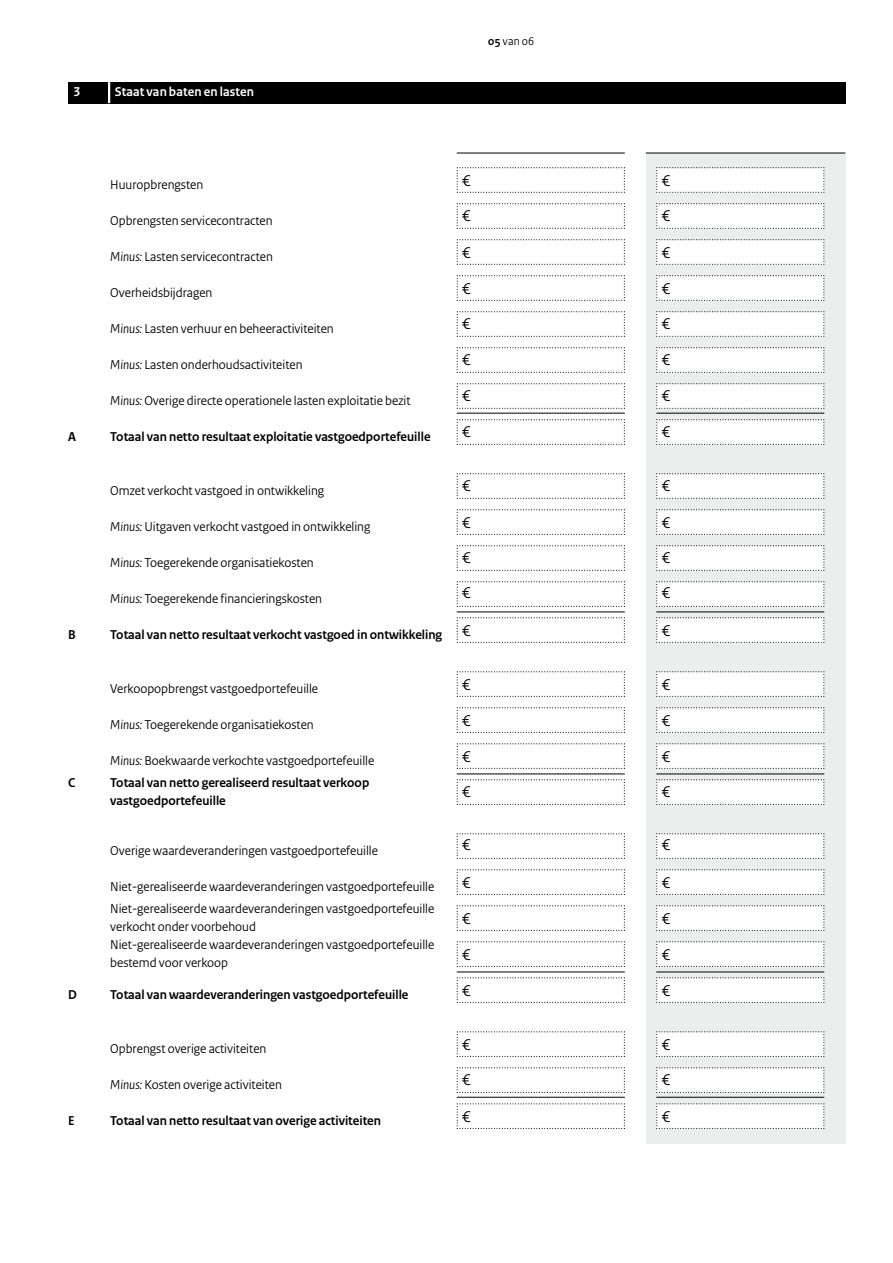
<style>
.page{position:relative;width:893px;height:1263px;background:#fff}
.page>*{position:absolute;margin:0;border:0;box-sizing:border-box;transform-origin:0 0}
.Veld{font:16.5px "Rijksoverheid Sans Heading";color:#000}
.Vraag{font:13.5px/18px "Rijksoverheid Sans Heading";color:#000}
.Vraag_Nummer{font:700 13.5px/18px "Rijksoverheid Sans Heading";color:#000}
.KOP_D_Nummer{font:700 13.5px "Rijksoverheid Sans Heading";letter-spacing:.01em;color:#fff}
.t1{font:12px "Rijksoverheid Sans Heading";color:#000}
.s1{font-weight:700}
.s2{font-style:italic}
</style>
<div class="page">
<div style="left:646px;top:153px;width:199px;height:990px;background:#eceded"></div>
<svg style="left:456px;top:167px;width:169px;height:26px"></svg>
<svg style="left:456px;top:203px;width:169px;height:26px"></svg>
<svg style="left:456px;top:239px;width:169px;height:26px"></svg>
<svg style="left:456px;top:275px;width:169px;height:26px"></svg>
<svg style="left:456px;top:311px;width:169px;height:26px"></svg>
<svg style="left:456px;top:347px;width:169px;height:26px"></svg>
<svg style="left:456px;top:383px;width:169px;height:26px"></svg>
<svg style="left:456px;top:419px;width:169px;height:26px"></svg>
<svg style="left:456px;top:473px;width:169px;height:26px"></svg>
<svg style="left:456px;top:509px;width:169px;height:26px"></svg>
<svg style="left:456px;top:545px;width:169px;height:26px"></svg>
<svg style="left:456px;top:581px;width:169px;height:26px"></svg>
<svg style="left:456px;top:617px;width:169px;height:26px"></svg>
<svg style="left:456px;top:671px;width:169px;height:26px"></svg>
<svg style="left:456px;top:707px;width:169px;height:26px"></svg>
<svg style="left:456px;top:743px;width:169px;height:26px"></svg>
<svg style="left:456px;top:779px;width:169px;height:26px"></svg>
<svg style="left:456px;top:833px;width:169px;height:26px"></svg>
<svg style="left:456px;top:869px;width:169px;height:26px"></svg>
<svg style="left:456px;top:905px;width:169px;height:26px"></svg>
<svg style="left:456px;top:941px;width:169px;height:26px"></svg>
<svg style="left:456px;top:977px;width:169px;height:26px"></svg>
<svg style="left:656px;top:167px;width:169px;height:26px"></svg>
<svg style="left:656px;top:203px;width:169px;height:26px"></svg>
<svg style="left:656px;top:239px;width:169px;height:26px"></svg>
<svg style="left:656px;top:275px;width:169px;height:26px"></svg>
<svg style="left:656px;top:311px;width:169px;height:26px"></svg>
<svg style="left:656px;top:347px;width:169px;height:26px"></svg>
<svg style="left:656px;top:383px;width:169px;height:26px"></svg>
<svg style="left:656px;top:419px;width:169px;height:26px"></svg>
<svg style="left:656px;top:473px;width:169px;height:26px"></svg>
<svg style="left:656px;top:509px;width:169px;height:26px"></svg>
<svg style="left:656px;top:545px;width:169px;height:26px"></svg>
<svg style="left:656px;top:581px;width:169px;height:26px"></svg>
<svg style="left:656px;top:617px;width:169px;height:26px"></svg>
<svg style="left:656px;top:671px;width:169px;height:26px"></svg>
<svg style="left:656px;top:707px;width:169px;height:26px"></svg>
<svg style="left:656px;top:743px;width:169px;height:26px"></svg>
<svg style="left:656px;top:779px;width:169px;height:26px"></svg>
<svg style="left:656px;top:833px;width:169px;height:26px"></svg>
<svg style="left:656px;top:869px;width:169px;height:26px"></svg>
<svg style="left:656px;top:905px;width:169px;height:26px"></svg>
<svg style="left:656px;top:941px;width:169px;height:26px"></svg>
<svg style="left:656px;top:977px;width:169px;height:26px"></svg>
<svg style="left:456px;top:1031px;width:169px;height:26px"></svg>
<svg style="left:456px;top:1067px;width:169px;height:26px"></svg>
<svg style="left:456px;top:1103px;width:169px;height:26px"></svg>
<svg style="left:656px;top:1031px;width:169px;height:26px"></svg>
<svg style="left:656px;top:1067px;width:169px;height:26px"></svg>
<svg style="left:656px;top:1103px;width:169px;height:26px"></svg>
<div style="left:68px;top:82px;width:777px;height:21px;background:#000"></div>
<hr style="left:108px;top:82px;width:2px;height:21px;background:#fff">
<hr style="left:457px;top:612px;width:168px;height:1px;background:#000">
<hr style="left:457px;top:972px;width:168px;height:1px;background:#000">
<hr style="left:656px;top:612px;width:168px;height:1px;background:#000">
<hr style="left:656px;top:972px;width:168px;height:1px;background:#000">
<hr style="left:457px;top:413px;width:168px;height:1px;background:#000">
<hr style="left:656px;top:413px;width:168px;height:1px;background:#000">
<hr style="left:457px;top:774px;width:168px;height:1px;background:#000">
<hr style="left:656px;top:774px;width:168px;height:1px;background:#000">
<hr style="left:457px;top:153px;width:168px;height:1px;background:#000">
<hr style="left:646px;top:153px;width:199px;height:1px;background:#000">
<hr style="left:457px;top:1097px;width:168px;height:1px;background:#000">
<hr style="left:656px;top:1097px;width:168px;height:1px;background:#000">
<h2 class="KOP_D_Nummer" style="left:74px;top:84px;width:8px">3</h2>
<h2 class="KOP_D_Nummer" style="left:115px;top:84px;width:141px">Staat van baten en lasten</h2>
<p class="t1" style="left:488px;top:34px;width:48px"><span class="s1">05</span> van 06</p>
<p class="Vraag" style="left:110px;top:176px;width:95px">Huuropbrengsten</p>
<p class="Vraag" style="left:110px;top:212px;width:164px">Opbrengsten servicecontracten</p>
<p class="Vraag" style="left:110px;top:248px;width:164px"><span class="s2">Minus:</span> Lasten servicecontracten</p>
<p class="Vraag" style="left:110px;top:284px;width:104px">Overheidsbijdragen</p>
<p class="Vraag" style="left:110px;top:320px;width:225px"><span class="s2">Minus:</span> Lasten verhuur en beheeractiviteiten</p>
<p class="Vraag" style="left:110px;top:356px;width:194px"><span class="s2">Minus:</span> Lasten onderhoudsactiviteiten</p>
<p class="Vraag" style="left:110px;top:392px;width:302px"><span class="s2">Minus:</span> Overige directe operationele lasten exploitatie bezit</p>
<p class="Vraag_Nummer" style="left:68px;top:428px;width:9px">A</p>
<p class="Vraag_Nummer" style="left:110px;top:428px;width:322px">Totaal van netto resultaat exploitatie vastgoedportefeuille</p>
<p class="Vraag" style="left:110px;top:482px;width:215px">Omzet verkocht vastgoed in ontwikkeling</p>
<p class="Vraag" style="left:110px;top:518px;width:262px"><span class="s2">Minus:</span> Uitgaven verkocht vastgoed in ontwikkeling</p>
<p class="Vraag" style="left:110px;top:554px;width:205px"><span class="s2">Minus:</span> Toegerekende organisatiekosten</p>
<p class="Vraag" style="left:110px;top:590px;width:213px"><span class="s2">Minus:</span> Toegerekende financieringskosten</p>
<p class="Vraag_Nummer" style="left:68px;top:626px;width:9px">B</p>
<p class="Vraag_Nummer" style="left:110px;top:626px;width:333px">Totaal van netto resultaat verkocht vastgoed in ontwikkeling</p>
<p class="Vraag" style="left:110px;top:680px;width:209px">Verkoopopbrengst vastgoedportefeuille</p>
<p class="Vraag" style="left:110px;top:716px;width:205px"><span class="s2">Minus:</span> Toegerekende organisatiekosten</p>
<p class="Vraag" style="left:110px;top:752px;width:266px"><span class="s2">Minus:</span> Boekwaarde verkochte vastgoedportefeuille</p>
<p class="Vraag_Nummer" style="left:68px;top:774px;width:9px">C</p>
<p class="Vraag_Nummer" style="left:110px;top:774px;width:261px">Totaal van netto gerealiseerd resultaat verkoop vastgoedportefeuille</p>
<p class="Vraag" style="left:110px;top:842px;width:269px">Overige waardeveranderingen vastgoedportefeuille</p>
<p class="Vraag" style="left:110px;top:878px;width:326px">Niet-gerealiseerde waardeveranderingen vastgoedportefeuille</p>
<p class="Vraag" style="left:110px;top:900px;width:326px">Niet-gerealiseerde waardeveranderingen vastgoedportefeuille verkocht onder voorbehoud</p>
<p class="Vraag" style="left:110px;top:936px;width:326px">Niet-gerealiseerde waardeveranderingen vastgoedportefeuille bestemd voor verkoop</p>
<p class="Vraag_Nummer" style="left:68px;top:986px;width:10px">D</p>
<p class="Vraag_Nummer" style="left:110px;top:986px;width:300px">Totaal van waardeveranderingen vastgoedportefeuille</p>
<p class="Vraag" style="left:110px;top:1040px;width:158px">Opbrengst overige activiteiten</p>
<p class="Vraag" style="left:110px;top:1076px;width:173px"><span class="s2">Minus:</span> Kosten overige activiteiten</p>
<p class="Vraag_Nummer" style="left:68px;top:1112px;width:8px">E</p>
<p class="Vraag_Nummer" style="left:110px;top:1112px;width:272px">Totaal van netto resultaat van overige activiteiten</p>
<p class="Veld" style="left:462px;top:171px;width:10px">€</p>
<p class="Veld" style="left:662px;top:171px;width:10px">€</p>
<p class="Veld" style="left:462px;top:206px;width:10px">€</p>
<p class="Veld" style="left:662px;top:206px;width:10px">€</p>
<p class="Veld" style="left:462px;top:243px;width:10px">€</p>
<p class="Veld" style="left:462px;top:279px;width:10px">€</p>
<p class="Veld" style="left:662px;top:243px;width:10px">€</p>
<p class="Veld" style="left:662px;top:279px;width:10px">€</p>
<p class="Veld" style="left:462px;top:314px;width:10px">€</p>
<p class="Veld" style="left:462px;top:350px;width:10px">€</p>
<p class="Veld" style="left:462px;top:386px;width:10px">€</p>
<p class="Veld" style="left:462px;top:422px;width:10px">€</p>
<p class="Veld" style="left:662px;top:314px;width:10px">€</p>
<p class="Veld" style="left:662px;top:350px;width:10px">€</p>
<p class="Veld" style="left:662px;top:386px;width:10px">€</p>
<p class="Veld" style="left:662px;top:422px;width:10px">€</p>
<p class="Veld" style="left:462px;top:476px;width:10px">€</p>
<p class="Veld" style="left:662px;top:476px;width:10px">€</p>
<p class="Veld" style="left:462px;top:513px;width:10px">€</p>
<p class="Veld" style="left:662px;top:513px;width:10px">€</p>
<p class="Veld" style="left:462px;top:548px;width:10px">€</p>
<p class="Veld" style="left:662px;top:548px;width:10px">€</p>
<p class="Veld" style="left:462px;top:583px;width:10px">€</p>
<p class="Veld" style="left:662px;top:583px;width:10px">€</p>
<p class="Veld" style="left:462px;top:621px;width:10px">€</p>
<p class="Veld" style="left:662px;top:621px;width:10px">€</p>
<p class="Veld" style="left:462px;top:675px;width:10px">€</p>
<p class="Veld" style="left:662px;top:675px;width:10px">€</p>
<p class="Veld" style="left:462px;top:711px;width:10px">€</p>
<p class="Veld" style="left:662px;top:711px;width:10px">€</p>
<p class="Veld" style="left:462px;top:747px;width:10px">€</p>
<p class="Veld" style="left:662px;top:747px;width:10px">€</p>
<p class="Veld" style="left:462px;top:782px;width:10px">€</p>
<p class="Veld" style="left:662px;top:782px;width:10px">€</p>
<p class="Veld" style="left:462px;top:835px;width:10px">€</p>
<p class="Veld" style="left:662px;top:835px;width:10px">€</p>
<p class="Veld" style="left:462px;top:873px;width:10px">€</p>
<p class="Veld" style="left:662px;top:873px;width:10px">€</p>
<p class="Veld" style="left:462px;top:909px;width:10px">€</p>
<p class="Veld" style="left:462px;top:945px;width:10px">€</p>
<p class="Veld" style="left:462px;top:981px;width:10px">€</p>
<p class="Veld" style="left:662px;top:909px;width:10px">€</p>
<p class="Veld" style="left:662px;top:945px;width:10px">€</p>
<p class="Veld" style="left:662px;top:981px;width:10px">€</p>
<p class="Veld" style="left:462px;top:1035px;width:10px">€</p>
<p class="Veld" style="left:662px;top:1035px;width:10px">€</p>
<p class="Veld" style="left:462px;top:1070px;width:10px">€</p>
<p class="Veld" style="left:662px;top:1070px;width:10px">€</p>
<p class="Veld" style="left:462px;top:1107px;width:10px">€</p>
<p class="Veld" style="left:662px;top:1107px;width:10px">€</p>
</div>
